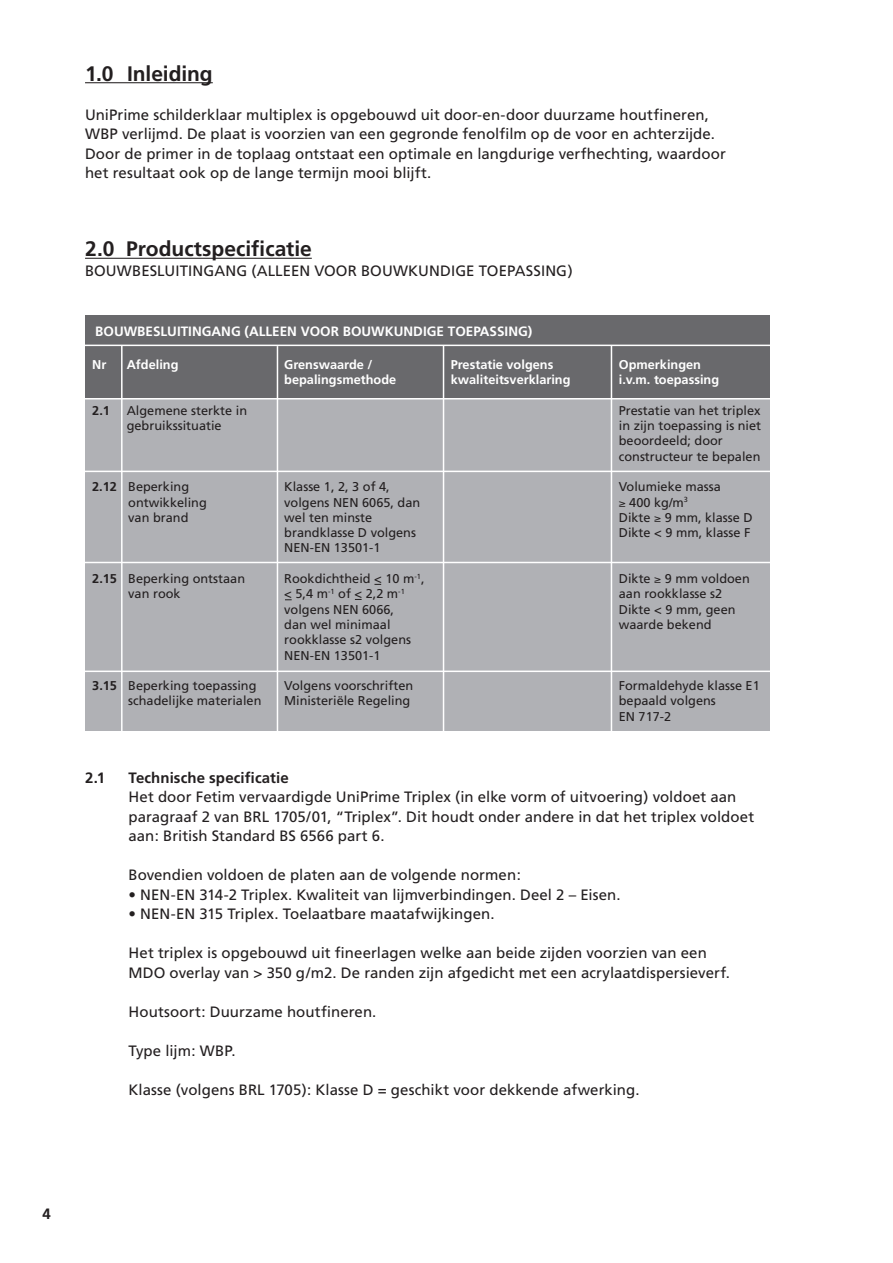
<style>
.page{position:relative;width:893px;height:1263px;background:#fff}
.page>*{position:absolute;margin:0;border:0;box-sizing:border-box;transform-origin:0 0}
.t1{font:700 21px "Frutiger";color:#231f20}
.t2{font:15px/19.5px "Frutiger";letter-spacing:.005em;color:#231f20}
.t3{font:700 15px "Frutiger";color:#231f20}
.t4{font:700 13.5px "Frutiger";color:#fff}
.t5{font:12.75px/15.3px "Frutiger";color:#231f20}
.t6{font:700 12.75px "Frutiger";color:#fff}
.t7{font:700 12.75px "Frutiger";color:#231f20}
.s1{font-weight:700}
</style>
<div class="page">
<hr style="left:85px;top:82px;width:128px;height:1px;background:#231f20">
<hr style="left:85px;top:258px;width:227px;height:1px;background:#231f20">
<div style="left:85px;top:398px;width:684px;height:333px;background:#b0b1b5"></div>
<div style="left:85px;top:315px;width:684px;height:83px;background:#69696c"></div>
<hr style="left:68px;top:398px;width:752px;height:1px;background:#fff">
<hr style="left:64px;top:471px;width:752px;height:1px;background:#fff">
<hr style="left:55px;top:562px;width:753px;height:1px;background:#fff">
<hr style="left:54px;top:670px;width:753px;height:2px;background:#fff">
<hr style="left:277px;top:346px;width:1px;height:402px;background:#fff">
<hr style="left:46px;top:345px;width:753px;height:1px;background:#fff">
<hr style="left:443px;top:345px;width:1px;height:402px;background:#fff">
<hr style="left:611px;top:345px;width:1px;height:402px;background:#fff">
<hr style="left:121px;top:345px;width:2px;height:402px;background:#fff">
<p class="t1" style="left:85px;top:61px;width:129px">1.0 Inleiding</p>
<p class="t2" style="left:85px;top:105px;width:642px">UniPrime schilderklaar multiplex is opgebouwd uit door-en-door duurzame houtfineren, WBP verlijmd. De plaat is voorzien van een gegronde fenolfilm op de voor en achterzijde.<br>Door de primer in de toplaag ontstaat een optimale en langdurige verfhechting, waardoor het resultaat ook op de lange termijn mooi blijft.</p>
<p class="t1" style="left:85px;top:237px;width:228px">2.0 Productspecificatie</p>
<p class="t2" style="left:85px;top:261px;width:489px">BOUWBESLUITINGANG (ALLEEN VOOR BOUWKUNDIGE TOEPASSING)</p>
<p class="t4" style="left:95px;top:324px;width:439px">BOUWBESLUITINGANG (ALLEEN VOOR BOUWKUNDIGE TOEPASSING)</p>
<p class="t6" style="left:92px;top:357px;width:16px">Nr</p>
<p class="t6" style="left:127px;top:357px;width:53px">Afdeling</p>
<p class="t6" style="left:284px;top:357px;width:90px">Grenswaarde /</p>
<p class="t6" style="left:451px;top:357px;width:104px">Prestatie volgens</p>
<p class="t6" style="left:619px;top:357px;width:84px">Opmerkingen</p>
<p class="t6" style="left:284px;top:372px;width:113px">bepalingsmethode</p>
<p class="t6" style="left:451px;top:372px;width:121px">kwaliteitsverklaring</p>
<p class="t6" style="left:619px;top:372px;width:102px">i.v.m. toepassing</p>
<p class="t7" style="left:92px;top:403px;width:19px">2.1</p>
<p class="t5" style="left:127px;top:402px;width:122px">Algemene sterkte in</p>
<p class="t5" style="left:619px;top:402px;width:143px">Prestatie van het triplex</p>
<p class="t5" style="left:127px;top:418px;width:96px">gebruikssituatie</p>
<p class="t5" style="left:619px;top:418px;width:144px">in zijn toepassing is niet beoordeeld; door constructeur te bepalen</p>
<p class="t5" style="left:92px;top:479px;width:98px"><span class="s1">2.12</span> Beperking</p>
<p class="t5" style="left:284px;top:479px;width:107px">Klasse 1, 2, 3 of 4,</p>
<p class="t5" style="left:619px;top:479px;width:104px">Volumieke massa</p>
<p class="t5" style="left:128px;top:494px;width:80px">ontwikkeling</p>
<p class="t5" style="left:284px;top:494px;width:138px">volgens NEN 6065, dan</p>
<p class="t5" style="left:619px;top:494px;width:71px">≥ 400 kg/m<sup>3</sup></p>
<p class="t5" style="left:128px;top:510px;width:62px">van brand</p>
<p class="t5" style="left:284px;top:510px;width:89px">wel ten minste</p>
<p class="t5" style="left:619px;top:510px;width:135px">Dikte ≥ 9 mm, klasse D</p>
<p class="t5" style="left:284px;top:525px;width:133px">brandklasse D volgens</p>
<p class="t5" style="left:619px;top:525px;width:133px">Dikte &lt; 9 mm, klasse F</p>
<p class="t5" style="left:284px;top:540px;width:98px">NEN-EN 13501-1</p>
<p class="t5" style="left:92px;top:571px;width:154px"><span class="s1">2.15</span> Beperking ontstaan</p>
<p class="t5" style="left:284px;top:571px;width:142px">Rookdichtheid &lt; 10 m<sup>-1</sup>,</p>
<p class="t5" style="left:619px;top:571px;width:132px">Dikte ≥ 9 mm voldoen</p>
<p class="t5" style="left:128px;top:586px;width:54px">van rook</p>
<p class="t5" style="left:284px;top:586px;width:122px">&lt; 5,4 m<sup>-1</sup> of &lt; 2,2 m<sup>-1</sup></p>
<p class="t5" style="left:619px;top:586px;width:105px">aan rookklasse s2</p>
<p class="t5" style="left:284px;top:601px;width:111px">volgens NEN 6066,</p>
<p class="t5" style="left:619px;top:601px;width:118px">Dikte &lt; 9 mm, geen</p>
<p class="t5" style="left:284px;top:617px;width:108px">dan wel minimaal</p>
<p class="t5" style="left:619px;top:617px;width:94px">waarde bekend</p>
<p class="t5" style="left:284px;top:632px;width:128px">rookklasse s2 volgens<br>NEN-EN 13501-1</p>
<p class="t5" style="left:92px;top:678px;width:166px"><span class="s1">3.15</span> Beperking toepassing</p>
<p class="t5" style="left:284px;top:678px;width:131px">Volgens voorschriften</p>
<p class="t5" style="left:619px;top:678px;width:143px">Formaldehyde klasse E1</p>
<p class="t5" style="left:128px;top:693px;width:135px">schadelijke materialen</p>
<p class="t5" style="left:284px;top:693px;width:128px">Ministeriële Regeling</p>
<p class="t5" style="left:619px;top:693px;width:99px">bepaald volgens<br>EN 717-2</p>
<p class="t3" style="left:85px;top:769px;width:22px">2.1</p>
<p class="t2" style="left:129px;top:768px;width:627px"><span class="s1">Technische specificatie<br></span>Het door Fetim vervaardigde UniPrime Triplex (in elke vorm of uitvoering) voldoet aan paragraaf 2 van BRL 1705/01, “Triplex”. Dit houdt onder andere in dat het triplex voldoet aan: British Standard BS 6566 part 6.</p>
<p class="t2" style="left:129px;top:865px;width:394px">Bovendien voldoen de platen aan de volgende normen:</p>
<p class="t2" style="left:129px;top:885px;width:494px">• NEN-EN 314-2 Triplex. Kwaliteit van lijmverbindingen. Deel 2 – Eisen.</p>
<p class="t2" style="left:129px;top:904px;width:368px">• NEN-EN 315 Triplex. Toelaatbare maatafwijkingen.</p>
<p class="t2" style="left:129px;top:943px;width:603px">Het triplex is opgebouwd uit fineerlagen welke aan beide zijden voorzien van een<br>MDO overlay van &gt; 350 g/m2. De randen zijn afgedicht met een acrylaatdispersieverf.</p>
<p class="t2" style="left:129px;top:1002px;width:249px">Houtsoort: Duurzame houtfineren.</p>
<p class="t2" style="left:129px;top:1041px;width:109px">Type lijm: WBP.</p>
<p class="t2" style="left:129px;top:1080px;width:513px">Klasse (volgens BRL 1705): Klasse D = geschikt voor dekkende afwerking.</p>
<p class="t3" style="left:43px;top:1205px;width:10px">4</p>
</div>
